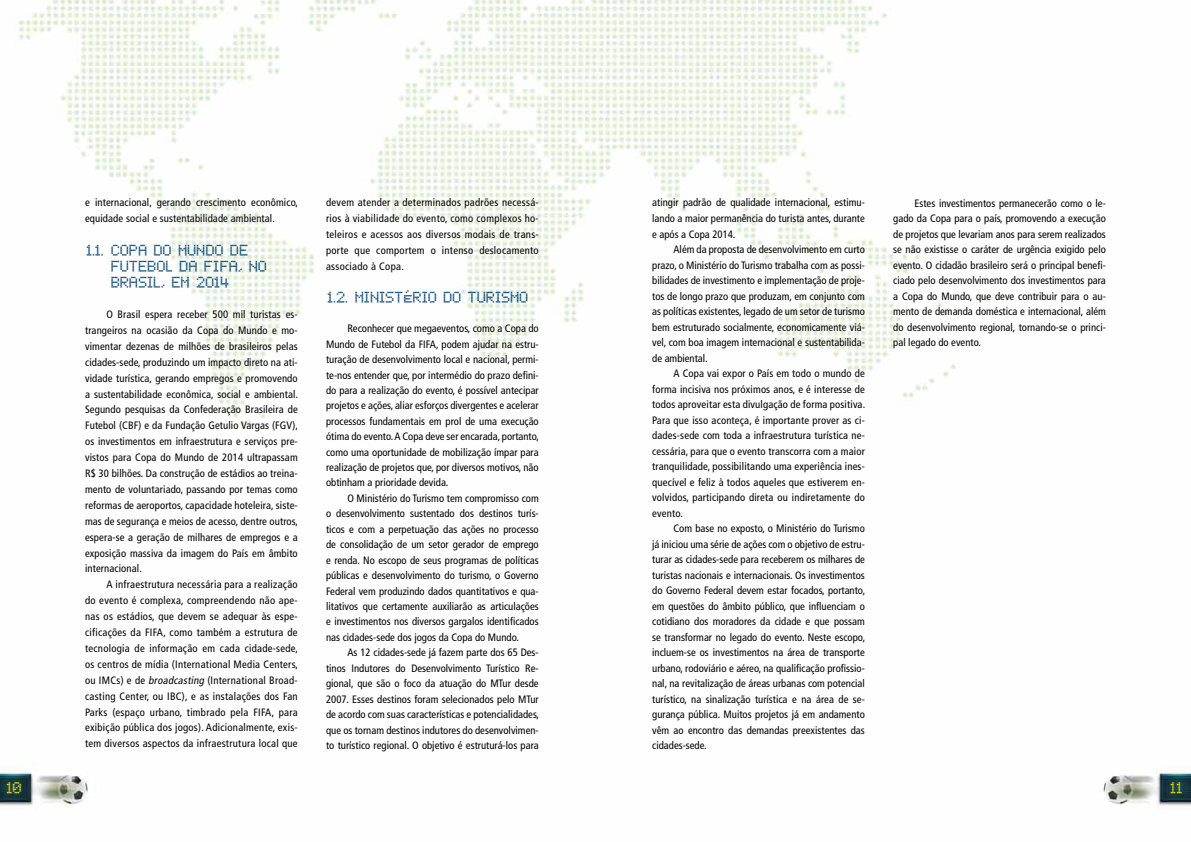
<style>
.page{position:relative;width:1191px;height:842px;background:#fff}
.page>*{position:absolute;margin:0;border:0;box-sizing:border-box;transform-origin:0 0}
.t1{font:14px/15.9px "Chess Type";letter-spacing:-.015em;color:#004276}
.t2{font:12.9px "LCD Dot";color:#ffe700}
.t3{font:condensed 10.7px/15.5px "Frutiger";color:#000;text-align:justify}
.s1{font-style:italic}
</style>
<div class="page">
<img style="left:0;top:0;width:1191px;height:807px">
<p class="t3" style="left:85px;top:195px;width:214px;line-height:16px">e internacional, gerando crescimento econômico, equidade social e sustentabilidade ambiental.</p>
<h1 class="t1" style="left:110px;top:242px;width:158px;text-indent:-25px">1.1. COPA DO MUNDO DE<br>FUTEBOL DA FIFA, NO<br>BRASIL, EM 2014</h1>
<p class="t3" style="left:85px;top:306px;width:215px;line-height:15.9px;text-indent:21px">O Brasil espera receber 500 mil turistas es&shy;trangeiros na ocasião da Copa do Mundo e mo&shy;vimentar dezenas de milhões de brasileiros pelas cidades‑sede, produzindo um impacto direto na ati&shy;vidade turística, gerando empregos e promovendo a sustentabilidade econômica, social e ambiental.<br>Segundo pesquisas da Confederação Brasileira de Futebol (CBF) e da Fundação Getulio Vargas (FGV), os investimentos em infraestrutura e serviços pre&shy;vistos para Copa do Mundo de 2014 ultrapassam R$ 30 bilhões. Da construção de estádios ao treina&shy;mento de voluntariado, passando por temas como reformas de aeroportos, capacidade hoteleira, siste&shy;mas de segurança e meios de acesso, dentre outros, espera‑se a geração de milhares de empregos e a exposição massiva da imagem do País em âmbito internacional.</p>
<p class="t3" style="left:85px;top:577px;width:215px;line-height:15.9px;text-indent:21px">A infraestrutura necessária para a realização do evento é complexa, compreendendo não ape&shy;nas os estádios, que devem se adequar às espe&shy;cificações da FIFA, como também a estrutura de tecnologia de informação em cada cidade‑sede, os centros de mídia (International Media Centers, ou IMCs) e de <span class="s1">broadcasting</span> (International Broad&shy;casting Center, ou IBC), e as instalações dos Fan Parks (espaço urbano, timbrado pela FIFA, para exibição pública dos jogos). Adicionalmente, exis&shy;tem diversos aspectos da infraestrutura local que</p>
<p class="t3" style="left:326px;top:195px;width:214px;line-height:15.9px">devem atender a determinados padrões necessá&shy;rios à viabilidade do evento, como complexos ho&shy;teleiros e acessos aos diversos modais de trans&shy;porte que comportem o intenso deslocamento associado à Copa.</p>
<h1 class="t1" style="left:326px;top:289px;width:203px">1.2. MINISTÉRIO DO TURISMO</h1>
<p class="t3" style="left:326px;top:321px;width:214px;text-indent:21px">Reconhecer que megaeventos, como a Copa do Mundo de Futebol da FIFA, podem ajudar na estru&shy;turação de desenvolvimento local e nacional, permi&shy;te‑nos entender que, por intermédio do prazo defini&shy;do para a realização do evento, é possível antecipar projetos e ações, aliar esforços divergentes e acelerar processos fundamentais em prol de uma execução ótima do evento. A Copa deve ser encarada, portanto, como uma oportunidade de mobilização ímpar para realização de projetos que, por diversos motivos, não obtinham a prioridade devida.</p>
<p class="t3" style="left:326px;top:490px;width:214px;text-indent:21px">O Ministério do Turismo tem compromisso com o desenvolvimento sustentado dos destinos turís&shy;ticos e com a perpetuação das ações no processo de consolidação de um setor gerador de emprego e renda. No escopo de seus programas de políticas públicas e desenvolvimento do turismo, o Governo Federal vem produzindo dados quantitativos e qua&shy;litativos que certamente auxiliarão as articulações e investimentos nos diversos gargalos identificados nas cidades‑sede dos jogos da Copa do Mundo.</p>
<p class="t3" style="left:326px;top:645px;width:214px;text-indent:21px">As 12 cidades-sede já fazem parte dos 65 Des&shy;tinos Indutores do Desenvolvimento Turístico Re&shy;gional, que são o foco da atuação do MTur desde 2007. Esses destinos foram selecionados pelo MTur de acordo com suas características e potencialidades, que os tornam destinos indutores do desenvolvimen&shy;to turístico regional. O objetivo é estruturá‑los para</p>
<p class="t3" style="left:652px;top:195px;width:214px">atingir padrão de qualidade internacional, estimu&shy;lando a maior permanência do turista antes, durante e após a Copa 2014.</p>
<p class="t3" style="left:652px;top:242px;width:214px;text-indent:21px">Além da proposta de desenvolvimento em curto prazo, o Ministério do Turismo trabalha com as possi&shy;bilidades de investimento e implementação de proje&shy;tos de longo prazo que produzam, em conjunto com as políticas existentes, legado de um setor de turismo bem estruturado socialmente, economicamente viá&shy;vel, com boa imagem internacional e sustentabilida&shy;de ambiental.</p>
<p class="t3" style="left:652px;top:366px;width:214px;text-indent:21px">A Copa vai expor o País em todo o mundo de forma incisiva nos próximos anos, e é interesse de todos aproveitar esta divulgação de forma positiva.<br>Para que isso aconteça, é importante prover as ci&shy;dades‑sede com toda a infraestrutura turística ne&shy;cessária, para que o evento transcorra com a maior tranquilidade, possibilitando uma experiência ines&shy;quecível e feliz à todos aqueles que estiverem en&shy;volvidos, participando direta ou indiretamente do evento.</p>
<p class="t3" style="left:652px;top:521px;width:215px;text-indent:21px">Com base no exposto, o Ministério do Turismo já iniciou uma série de ações com o objetivo de estru&shy;turar as cidades‑sede para receberem os milhares de turistas nacionais e internacionais. Os investimentos do Governo Federal devem estar focados, portanto, em questões do âmbito público, que influenciam o cotidiano dos moradores da cidade e que possam se transformar no legado do evento. Neste escopo, incluem‑se os investimentos na área de transporte urbano, rodoviário e aéreo, na qualificação profissio&shy;nal, na revitalização de áreas urbanas com potencial turístico, na sinalização turística e na área de se&shy;gurança pública. Muitos projetos já em andamento vêm ao encontro das demandas preexistentes das cidades‑sede.</p>
<p class="t3" style="left:893px;top:195px;width:214px;text-indent:21px">Estes investimentos permanecerão como o le&shy;gado da Copa para o país, promovendo a execução de projetos que levariam anos para serem realizados se não existisse o caráter de urgência exigido pelo evento. O cidadão brasileiro será o principal benefi&shy;ciado pelo desenvolvimento dos investimentos para a Copa do Mundo, que deve contribuir para o au&shy;mento de demanda doméstica e internacional, além do desenvolvimento regional, tornando‑se o princi&shy;pal legado do evento.</p>
<p class="t2" style="left:7px;top:782px;width:17px">10</p>
<p class="t2" style="left:1171px;top:782px;width:14px">11</p>
</div>
